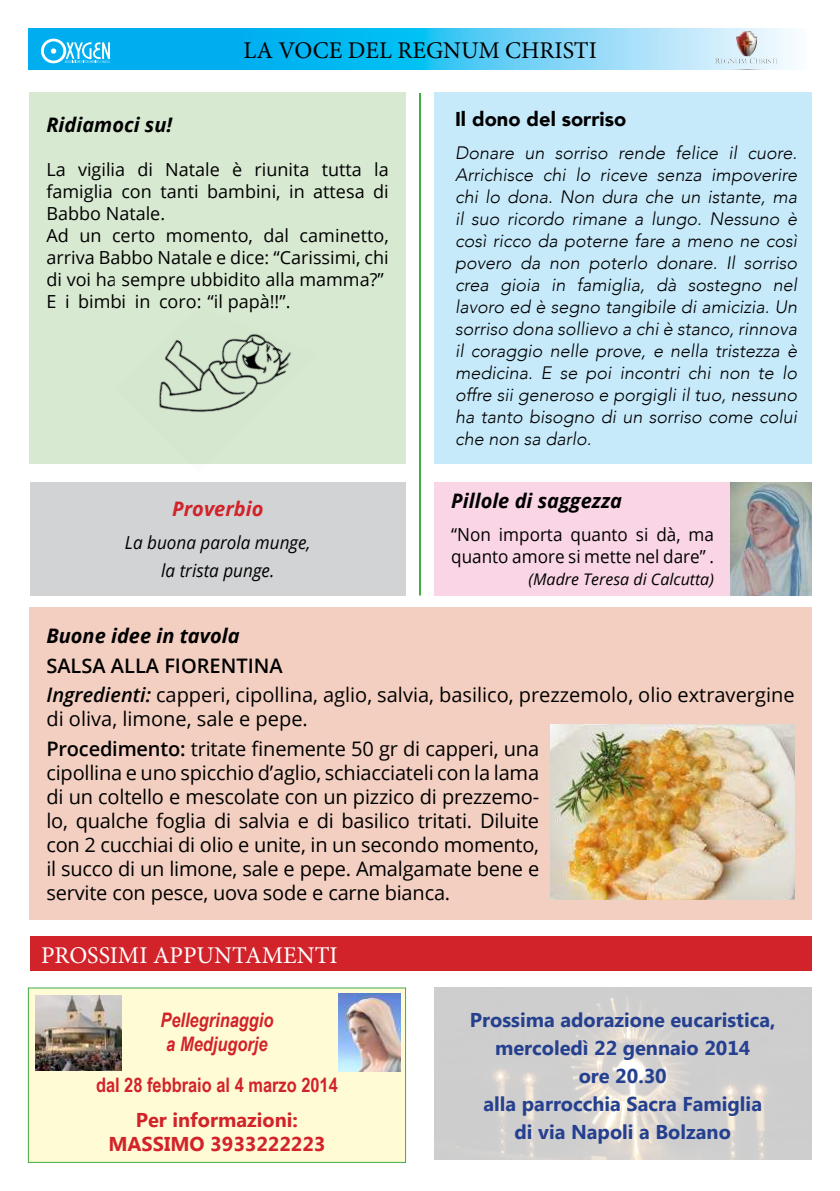
<style>
.page{position:relative;width:840px;height:1191px;background:#fff}
.page>*{position:absolute;margin:0;border:0;box-sizing:border-box;transform-origin:0 0}
.t1{font:24px "Minion Pro";color:#000}
.t2{font:24px "Minion Pro";color:#fff}
.t3{font:20px/24px "Open Sans";color:#000}
.t4{font:700 20px/28px "Microsoft Tai Le";color:#25408f;text-align:center}
.t5{font:italic 700 20px "Open Sans";color:#000}
.t6{font:700 20px/24px "Microsoft Tai Le";color:#d2232a;text-align:center}
.t7{font:italic 700 20px/24px "Arial Narrow";color:#d2232a}
.t8{font:700 20px "Arial Narrow";color:#d2232a}
.t9{font:900 20px "Avenir";color:#000}
.t10{font:italic 700 20px "Open Sans";color:#d2232a}
.t11{font:italic 300 18px/22px "Avenir";color:#000;text-align:justify}
.t12{font:18px/22px "Open Sans";color:#000}
.t13{font:18px/22px "Open Sans";color:#000;scale:.95 1}
.t14{font:italic 18px/28px "Open Sans";color:#000;text-align:center;scale:.95 1}
.t15{font:italic 16px "Open Sans";color:#000}
.s1{font-weight:600}
.s2{font-weight:600;font-style:italic}
</style>
<div class="page">
<svg style="left:28px;top:28px;width:766px;height:41px;background:#4cc6f2"></svg>
<svg style="left:749px;top:58px;width:5px;height:6px"></svg>
<svg style="left:738px;top:31px;width:4px;height:5px"></svg>
<svg style="left:41px;top:39px;width:70px;height:24px"></svg>
<img style="left:434px;top:987px;width:377px;height:172px">
<div style="left:28px;top:988px;width:377px;height:174px;background:#fffcd5"></div>
<img style="left:338px;top:994px;width:62px;height:77px">
<img style="left:35px;top:995px;width:86px;height:75px">
<div style="left:434px;top:93px;width:377px;height:371px;background:#c7eafb"></div>
<div style="left:29px;top:93px;width:376px;height:371px;background:#d8e9d2"></div>
<div style="left:29px;top:607px;width:782px;height:313px;background:#f3cfc1"></div>
<div style="left:434px;top:482px;width:296px;height:113px;background:#fad5e6"></div>
<img style="left:730px;top:482px;width:81px;height:113px">
<div style="left:30px;top:936px;width:781px;height:35px;background:#d2232a"></div>
<img style="left:550px;top:725px;width:244px;height:174px">
<hr style="left:419px;top:93px;width:2px;height:502px;background:#41ad49">
<img style="left:159px;top:333px;width:132px;height:80px">
<div style="left:30px;top:482px;width:375px;height:113px;background:#d1d3d4"></div>
<h1 class="t1" style="left:243px;top:34px;width:355px">LA VOCE DEL REGNUM CHRISTI</h1>
<p class="t5" style="left:46px;top:111px;width:127px">Ridiamoci su!</p>
<p class="t12" style="left:46px;top:158px;width:344px">La vigilia di Natale è riunita tutta la famiglia con tanti bambini, in attesa di Babbo Natale.<br>Ad un certo momento, dal caminetto, arriva Babbo Natale e dice: “Carissimi, chi di voi ha sempre ubbidito alla mamma?” E i bimbi in coro: “il papà!!”.</p>
<p class="t10" style="left:172px;top:494px;width:93px">Proverbio</p>
<p class="t14" style="left:125px;top:528px;width:197px">La buona parola munge, la trista punge.</p>
<p class="t9" style="left:455px;top:102px;width:173px">Il dono del sorriso</p>
<p class="t11" style="left:455px;top:142px;width:343px">Donare un sorriso rende felice il cuore.<br>Arrichisce chi lo riceve senza impoverire chi lo dona. Non dura che un istante, ma il suo ricordo rimane a lungo. Nessuno è così ricco da poterne fare a meno ne così povero da non poterlo donare. Il sorriso crea gioia in famiglia, dà sostegno nel lavoro ed è segno tangibile di amicizia. Un sorriso dona sollievo a chi è stanco, rinnova il coraggio nelle prove, e nella tristezza è medicina. E se poi incontri chi non te lo offre sii generoso e porgigli il tuo, nessuno ha tanto bisogno di un sorriso come colui che non sa darlo.</p>
<p class="t5" style="left:451px;top:486px;width:172px">Pillole di saggezza</p>
<p class="t13" style="left:451px;top:523px;width:278px">“Non importa quanto si dà, ma quanto amore si mette nel dare” .</p>
<p class="t15" style="left:528px;top:568px;width:187px">(Madre Teresa di Calcutta)</p>
<p class="t5" style="left:46px;top:621px;width:194px">Buone idee in tavola</p>
<p class="t3" style="left:46px;top:650px;width:749px;line-height:29.6px"><span class="s1">SALSA ALLA FIORENTINA<br></span><span class="s2">Ingredienti:</span> capperi, cipollina, aglio, salvia, basilico, prezzemolo, olio extravergine</p>
<p class="t3" style="left:46px;top:703px;width:494px;line-height:29.6px">di oliva, limone, sale e pepe.<br><span class="s1">Procedimento:</span> tritate finemente 50 gr di capperi, una</p>
<p class="t3" style="left:46px;top:760px;width:494px;text-align:justify">cipollina e uno spicchio d’aglio, schiacciateli con la lama di un coltello e mescolate con un pizzico di prezzemo&shy;lo, qualche foglia di salvia e di basilico tritati. Diluite con 2 cucchiai di olio e unite, in un secondo momento, il succo di un limone, sale e pepe. Amalgamate bene e servite con pesce, uova sode e carne bianca.</p>
<h1 class="t2" style="left:41px;top:939px;width:298px">PROSSIMI APPUNTAMENTI</h1>
<p class="t7" style="left:160px;top:1006px;width:115px">Pellegrinaggio a Medjugorje</p>
<p class="t8" style="left:96px;top:1069px;width:243px">dal 28 febbraio al 4 marzo 2014</p>
<p class="t6" style="left:108px;top:1109px;width:218px">Per informazioni:<br>MASSIMO 3933222223</p>
<p class="t4" style="left:469px;top:1007px;width:307px">Prossima adorazione eucaristica, mercoledì 22 gennaio 2014<br>ore 20.30<br>alla parrocchia Sacra Famiglia<br>di via Napoli a Bolzano</p>
</div>
